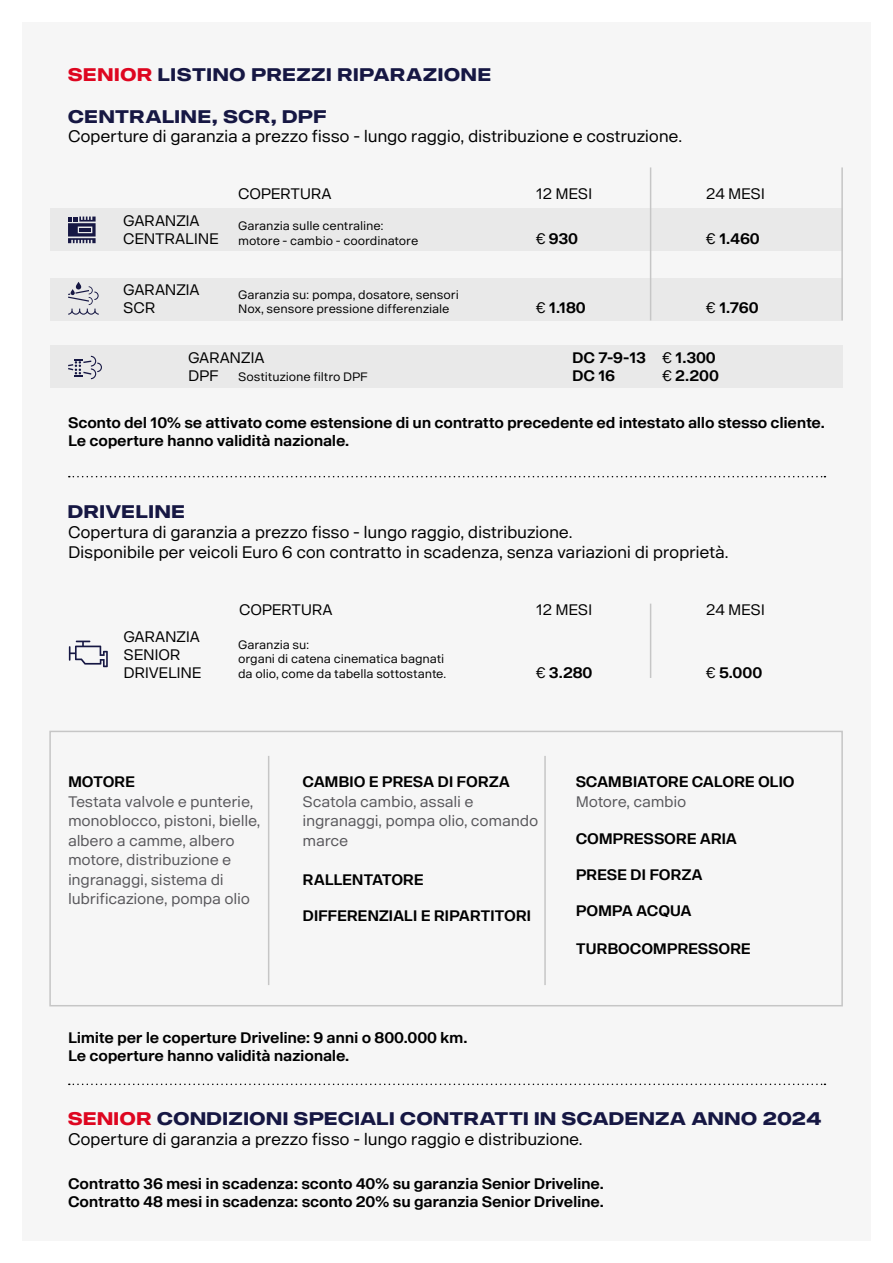
<style>
.page{position:relative;width:893px;height:1263px;background:#fff}
.page>*{position:absolute;margin:0;border:0;box-sizing:border-box;transform-origin:0 0}
.t1{font:700 18px "Scania Sans Headline V2";letter-spacing:.06em;color:#161743}
.t2{font:16.5px/19.8px "Scania Sans V2";letter-spacing:-.02em;color:#000}
.t3{font:700 15px/18px "Scania Sans V2";letter-spacing:-.015em;color:#000}
.t4{font:15px/19.5px "Scania Sans V2";letter-spacing:-.015em;color:#58575b}
.t5{font:15px/18px "Scania Sans V2";letter-spacing:-.02em;color:#000}
.t6{font:12px/14.4px "Scania Sans V2";letter-spacing:-.005em;color:#000}
.s1{color:#de0620}
.s2{font-weight:400}
</style>
<div class="page">
<div style="left:22px;top:22px;width:849px;height:1219px;background:#f6f6f6"></div>
<div style="left:49px;top:731px;width:794px;height:275px;border:2px solid #c6c6c6"></div>
<div style="left:50px;top:209px;width:793px;height:42px;background:#e9e9e9"></div>
<div style="left:50px;top:278px;width:793px;height:42px;background:#e9e9e9"></div>
<div style="left:50px;top:345px;width:793px;height:43px;background:#e9e9e9"></div>
<hr style="left:268px;top:756px;width:1px;height:229px;background:#c6c6c6">
<hr style="left:544px;top:756px;width:2px;height:229px;background:#c6c6c6">
<hr style="left:650px;top:167px;width:1px;height:153px;background:#c6c6c6">
<hr style="left:650px;top:604px;width:1px;height:74px;background:#c6c6c6">
<hr style="left:841px;top:167px;width:2px;height:153px;background:#c6c6c6">
<svg style="left:69px;top:476px;width:756px;height:1px"></svg>
<svg style="left:69px;top:1083px;width:756px;height:2px"></svg>
<svg style="left:68px;top:282px;width:31px;height:33px"></svg>
<svg style="left:68px;top:217px;width:28px;height:26px"></svg>
<svg style="left:68px;top:356px;width:34px;height:23px"></svg>
<svg style="left:69px;top:641px;width:39px;height:26px"></svg>
<p class="t1" style="left:68px;top:64px;width:424px"><span class="s1">SENIOR</span> LISTINO PREZZI RIPARAZIONE</p>
<p class="t1" style="left:68px;top:106px;width:260px">CENTRALINE, SCR, DPF</p>
<p class="t2" style="left:68px;top:127px;width:616px">Coperture di garanzia a prezzo fisso - lungo raggio, distribuzione e costruzione.</p>
<p class="t5" style="left:123px;top:212px;width:97px">GARANZIA<br>CENTRALINE</p>
<p class="t5" style="left:123px;top:281px;width:78px">GARANZIA<br>SCR</p>
<p class="t5" style="left:238px;top:185px;width:95px">COPERTURA</p>
<p class="t5" style="left:536px;top:185px;width:58px">12 MESI</p>
<p class="t5" style="left:706px;top:185px;width:61px">24 MESI</p>
<p class="t6" style="left:238px;top:219px;width:182px">Garanzia sulle centraline: motore - cambio - coordinatore</p>
<p class="t6" style="left:238px;top:287px;width:222px">Garanzia su: pompa, dosatore, sensori<br>Nox, sensore pressione differenziale</p>
<p class="t3" style="left:536px;top:230px;width:44px"><span class="s2">€</span> 930</p>
<p class="t3" style="left:706px;top:230px;width:55px"><span class="s2">€</span> 1.460</p>
<p class="t3" style="left:536px;top:299px;width:51px"><span class="s2">€</span> 1.180</p>
<p class="t3" style="left:706px;top:299px;width:54px"><span class="s2">€</span> 1.760</p>
<p class="t5" style="left:188px;top:349px;width:78px">GARANZIA</p>
<p class="t3" style="left:572px;top:349px;width:145px">DC 7-9-13 <span class="s2">€</span> 1.300</p>
<p class="t5" style="left:188px;top:367px;width:32px">DPF</p>
<p class="t3" style="left:572px;top:367px;width:45px">DC 16</p>
<p class="t3" style="left:662px;top:367px;width:58px"><span class="s2">€</span> 2.200</p>
<p class="t3" style="left:68px;top:414px;width:758px">Sconto del 10% se attivato come estensione di un contratto precedente ed intestato allo stesso cliente.<br>Le coperture hanno validità nazionale.</p>
<p class="t6" style="left:238px;top:370px;width:131px">Sostituzione filtro DPF</p>
<p class="t1" style="left:68px;top:501px;width:118px">DRIVELINE</p>
<p class="t2" style="left:68px;top:522px;width:662px">Copertura di garanzia a prezzo fisso - lungo raggio, distribuzione.<br>Disponibile per veicoli Euro 6 con contratto in scadenza, senza variazioni di proprietà.</p>
<p class="t5" style="left:124px;top:628px;width:80px">GARANZIA<br>SENIOR<br>DRIVELINE</p>
<p class="t5" style="left:239px;top:601px;width:95px">COPERTURA</p>
<p class="t5" style="left:536px;top:601px;width:58px">12 MESI</p>
<p class="t5" style="left:706px;top:601px;width:61px">24 MESI</p>
<p class="t6" style="left:238px;top:638px;width:210px">Garanzia su:<br>organi di catena cinematica bagnati da olio, come da tabella sottostante.</p>
<p class="t3" style="left:536px;top:664px;width:58px"><span class="s2">€</span> 3.280</p>
<p class="t3" style="left:706px;top:664px;width:58px"><span class="s2">€</span> 5.000</p>
<p class="t3" style="left:68px;top:773px;width:68px">MOTORE</p>
<p class="t4" style="left:68px;top:792px;width:194px">Testata valvole e punterie, monoblocco, pistoni, bielle, albero a camme, albero motore, distribuzione e ingranaggi, sistema di lubrificazione, pompa olio</p>
<p class="t3" style="left:303px;top:773px;width:209px">CAMBIO E PRESA DI FORZA</p>
<p class="t4" style="left:303px;top:792px;width:237px">Scatola cambio, assali e ingranaggi, pompa olio, comando marce</p>
<p class="t3" style="left:303px;top:870px;width:123px">RALLENTATORE</p>
<p class="t3" style="left:303px;top:906px;width:230px">DIFFERENZIALI E RIPARTITORI</p>
<p class="t3" style="left:68px;top:1028px;width:401px">Limite per le coperture Driveline: 9 anni o 800.000 km.<br>Le coperture hanno validità nazionale.</p>
<p class="t3" style="left:576px;top:773px;width:220px">SCAMBIATORE CALORE OLIO</p>
<p class="t4" style="left:576px;top:792px;width:112px">Motore, cambio</p>
<p class="t3" style="left:576px;top:830px;width:163px">COMPRESSORE ARIA</p>
<p class="t3" style="left:576px;top:866px;width:129px">PRESE DI FORZA</p>
<p class="t3" style="left:576px;top:902px;width:118px">POMPA ACQUA</p>
<p class="t3" style="left:576px;top:939px;width:177px">TURBOCOMPRESSORE</p>
<p class="t1" style="left:68px;top:1108px;width:755px"><span class="s1">SENIOR</span> CONDIZIONI SPECIALI CONTRATTI IN SCADENZA ANNO 2024</p>
<p class="t2" style="left:68px;top:1129px;width:516px">Coperture di garanzia a prezzo fisso - lungo raggio e distribuzione.</p>
<p class="t3" style="left:68px;top:1174px;width:537px">Contratto 36 mesi in scadenza: sconto 40% su garanzia Senior Driveline.<br>Contratto 48 mesi in scadenza: sconto 20% su garanzia Senior Driveline.</p>
</div>
